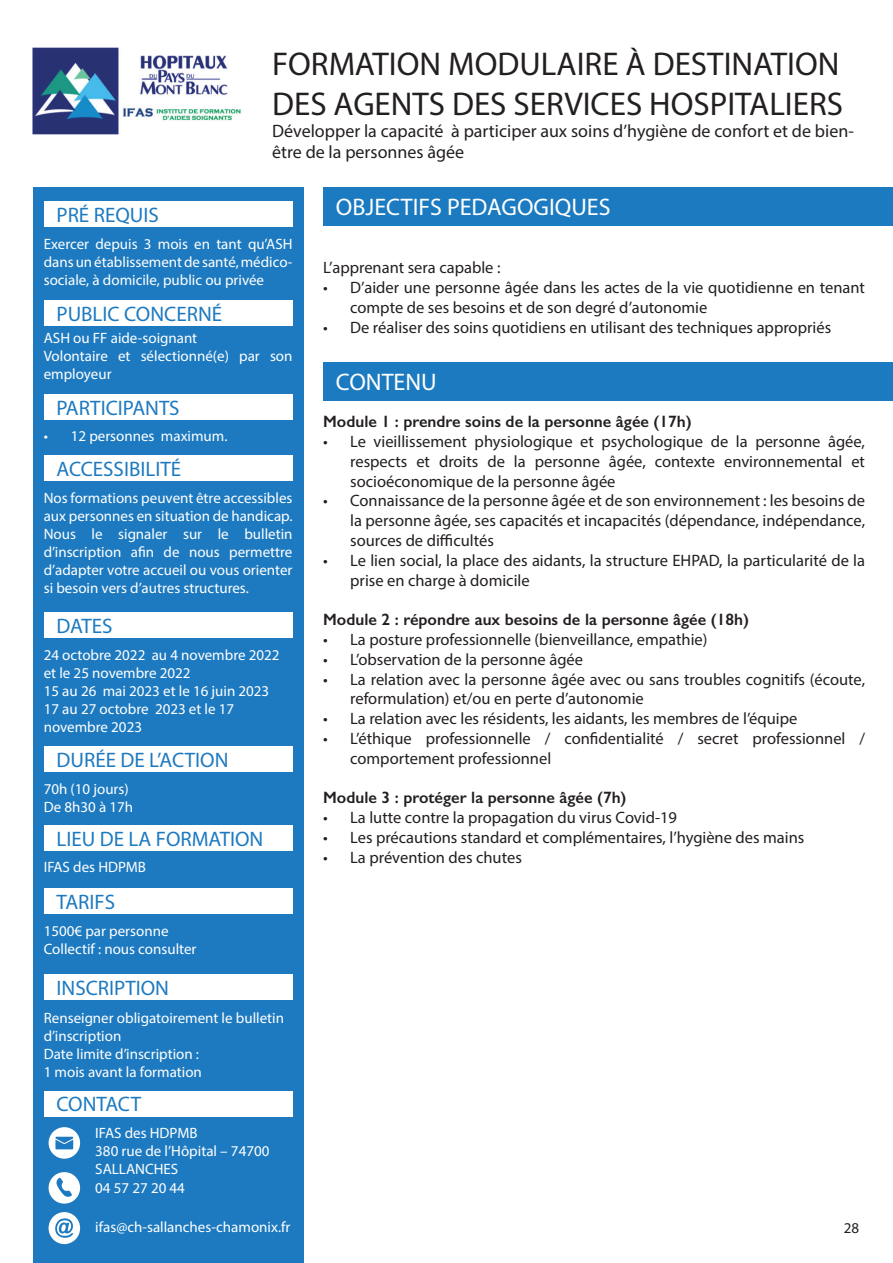
<style>
.page{position:relative;width:893px;height:1263px;background:#fff}
.page>*{position:absolute;margin:0;border:0;box-sizing:border-box;transform-origin:0 0}
.t1{font:33px/39.6px "Myriad Pro";color:#231f20}
.t2{font:24px "Myriad Pro";color:#fff}
.t3{font:21px "Myriad Pro";color:#1d7ac0}
.t4{font:18px/21.6px "Myriad Pro";color:#231f20}
.t5{font:16.5px/19.8px "Myriad Pro";color:#231f20}
.t6{font:600 16.5px "Gill Sans";color:#231f20}
.t7{font:15px/18px "Myriad Pro";color:#fff}
.t8{font:15px "Myriad Pro";color:#231f20}
</style>
<div class="page">
<img style="left:33px;top:47px;width:208px;height:87px">
<div style="left:33px;top:187px;width:271px;height:1076px;background:#1d7ac0"></div>
<div style="left:44px;top:300px;width:248px;height:26px;background:#fff"></div>
<div style="left:44px;top:201px;width:248px;height:26px;background:#fff"></div>
<div style="left:44px;top:612px;width:248px;height:26px;background:#fff"></div>
<div style="left:44px;top:746px;width:248px;height:26px;background:#fff"></div>
<div style="left:44px;top:825px;width:248px;height:25px;background:#fff"></div>
<div style="left:44px;top:888px;width:248px;height:26px;background:#fff"></div>
<div style="left:44px;top:975px;width:248px;height:25px;background:#fff"></div>
<div style="left:44px;top:1091px;width:248px;height:25px;background:#fff"></div>
<div style="left:44px;top:394px;width:248px;height:26px;background:#fff"></div>
<div style="left:44px;top:455px;width:248px;height:26px;background:#fff"></div>
<svg style="left:48px;top:1172px;width:33px;height:32px"></svg>
<div style="left:49px;top:1127px;width:31px;height:32px;background:#fff;border-radius:50%"></div>
<svg style="left:55px;top:1137px;width:18px;height:12px"></svg>
<div style="left:49px;top:1212px;width:31px;height:32px;background:#fff;border-radius:50%"></div>
<svg style="left:55px;top:1218px;width:18px;height:20px"></svg>
<div style="left:323px;top:187px;width:570px;height:38px;background:#1b7ac0"></div>
<div style="left:323px;top:362px;width:570px;height:38px;background:#1b7ac0"></div>
<p class="t3" style="left:57px;top:202px;width:104px">PRÉ REQUIS</p>
<h1 class="t1" style="left:272px;top:44px;width:572px">FORMATION MODULAIRE À DESTINATION<br>DES AGENTS DES SERVICES HOSPITALIERS</h1>
<p class="t4" style="left:272px;top:119px;width:583px">Développer la capacité à participer aux soins d’hygiène de confort et de bien&shy;être de la personnes âgée</p>
<h2 class="t2" style="left:336px;top:192px;width:276px">OBJECTIFS PEDAGOGIQUES</h2>
<p class="t7" style="left:44px;top:234px;width:250px;text-align:justify">Exercer depuis 3 mois en tant qu’ASH dans un établissement de santé, médico&shy;sociale, à domicile, public ou privée</p>
<p class="t3" style="left:57px;top:301px;width:167px">PUBLIC CONCERNÉ</p>
<p class="t7" style="left:44px;top:328px;width:250px">ASH ou FF aide-soignant<br>Volontaire et sélectionné(e) par son employeur</p>
<p class="t3" style="left:57px;top:395px;width:125px">PARTICIPANTS</p>
<p class="t7" style="left:44px;top:427px;width:185px">• 12 personnes maximum.</p>
<p class="t3" style="left:57px;top:456px;width:126px">ACCESSIBILITÉ</p>
<p class="t7" style="left:44px;top:488px;width:250px;text-align:justify">Nos formations peuvent être accessibles aux personnes en situation de handicap.<br>Nous le signaler sur le bulletin d’inscription afin de nous permettre d’adapter votre accueil ou vous orienter si besoin vers d’autres structures.</p>
<p class="t3" style="left:57px;top:613px;width:58px">DATES</p>
<p class="t7" style="left:44px;top:645px;width:237px">24 octobre 2022 au 4 novembre 2022 et le 25 novembre 2022<br>15 au 26 mai 2023 et le 16 juin 2023<br>17 au 27 octobre 2023 et le 17 novembre 2023</p>
<p class="t3" style="left:57px;top:747px;width:174px">DURÉE DE L’ACTION</p>
<p class="t7" style="left:44px;top:779px;width:91px">70h (10 jours)<br>De 8h30 à 17h</p>
<p class="t3" style="left:57px;top:826px;width:208px">LIEU DE LA FORMATION</p>
<p class="t7" style="left:44px;top:858px;width:104px">IFAS des HDPMB</p>
<p class="t3" style="left:57px;top:889px;width:60px">TARIFS</p>
<p class="t7" style="left:44px;top:921px;width:154px">1500€ par personne<br>Collectif : nous consulter</p>
<p class="t3" style="left:57px;top:975px;width:114px">INSCRIPTION</p>
<p class="t7" style="left:44px;top:1009px;width:242px">Renseigner obligatoirement le bulletin d’inscription<br>Date limite d’inscription :<br>1 mois avant la formation</p>
<p class="t3" style="left:57px;top:1091px;width:86px">CONTACT</p>
<p class="t7" style="left:95px;top:1124px;width:176px">IFAS des HDPMB<br>380 rue de l’Hôpital – 74700<br>SALLANCHES<br>04 57 27 20 44</p>
<p class="t7" style="left:95px;top:1217px;width:197px">ifas@ch-sallanches-chamonix.fr</p>
<p class="t5" style="left:323px;top:258px;width:179px">L’apprenant sera capable :</p>
<p class="t5" style="left:350px;top:277px;width:516px;text-indent:-27px">• D’aider une personne âgée dans les actes de la vie quotidienne en tenant compte de ses besoins et de son degré d’autonomie</p>
<p class="t5" style="left:323px;top:317px;width:509px">• De réaliser des soins quotidiens en utilisant des techniques appropriés</p>
<h2 class="t2" style="left:336px;top:367px;width:102px">CONTENU</h2>
<p class="t6" style="left:323px;top:412px;width:370px">Module 1 : prendre soins de la personne âgée (17h)</p>
<p class="t5" style="left:350px;top:431px;width:516px;text-align:justify;text-indent:-27px">• Le vieillissement physiologique et psychologique de la personne âgée, respects et droits de la personne âgée, contexte environnemental et socioéconomique de la personne âgée</p>
<p class="t5" style="left:350px;top:491px;width:516px;text-align:justify;text-indent:-27px">• Connaissance de la personne âgée et de son environnement : les besoins de la personne âgée, ses capacités et incapacités (dépendance, indépendance, sources de difficultés</p>
<p class="t5" style="left:350px;top:550px;width:516px;text-indent:-27px">• Le lien social, la place des aidants, la structure EHPAD, la particularité de la prise en charge à domicile</p>
<p class="t6" style="left:323px;top:610px;width:427px">Module 2 : répondre aux besoins de la personne âgée (18h)</p>
<p class="t5" style="left:323px;top:629px;width:386px">• La posture professionnelle (bienveillance, empathie)</p>
<p class="t5" style="left:323px;top:649px;width:261px">• L’observation de la personne âgée</p>
<p class="t5" style="left:350px;top:669px;width:516px;text-indent:-27px">• La relation avec la personne âgée avec ou sans troubles cognitifs (écoute, reformulation) et/ou en perte d’autonomie</p>
<p class="t5" style="left:323px;top:708px;width:476px">• La relation avec les résidents, les aidants, les membres de l’équipe</p>
<p class="t5" style="left:350px;top:728px;width:516px;text-indent:-27px">• L’éthique professionnelle / confidentialité / secret professionnel / comportement professionnel</p>
<p class="t6" style="left:323px;top:788px;width:305px">Module 3 : protéger la personne âgée (7h)</p>
<p class="t5" style="left:323px;top:807px;width:355px">• La lutte contre la propagation du virus Covid-19</p>
<p class="t5" style="left:323px;top:827px;width:483px">• Les précautions standard et complémentaires, l’hygiène des mains</p>
<p class="t5" style="left:323px;top:847px;width:200px">• La prévention des chutes</p>
<p class="t8" style="left:844px;top:1219px;width:17px">28</p>
</div>
